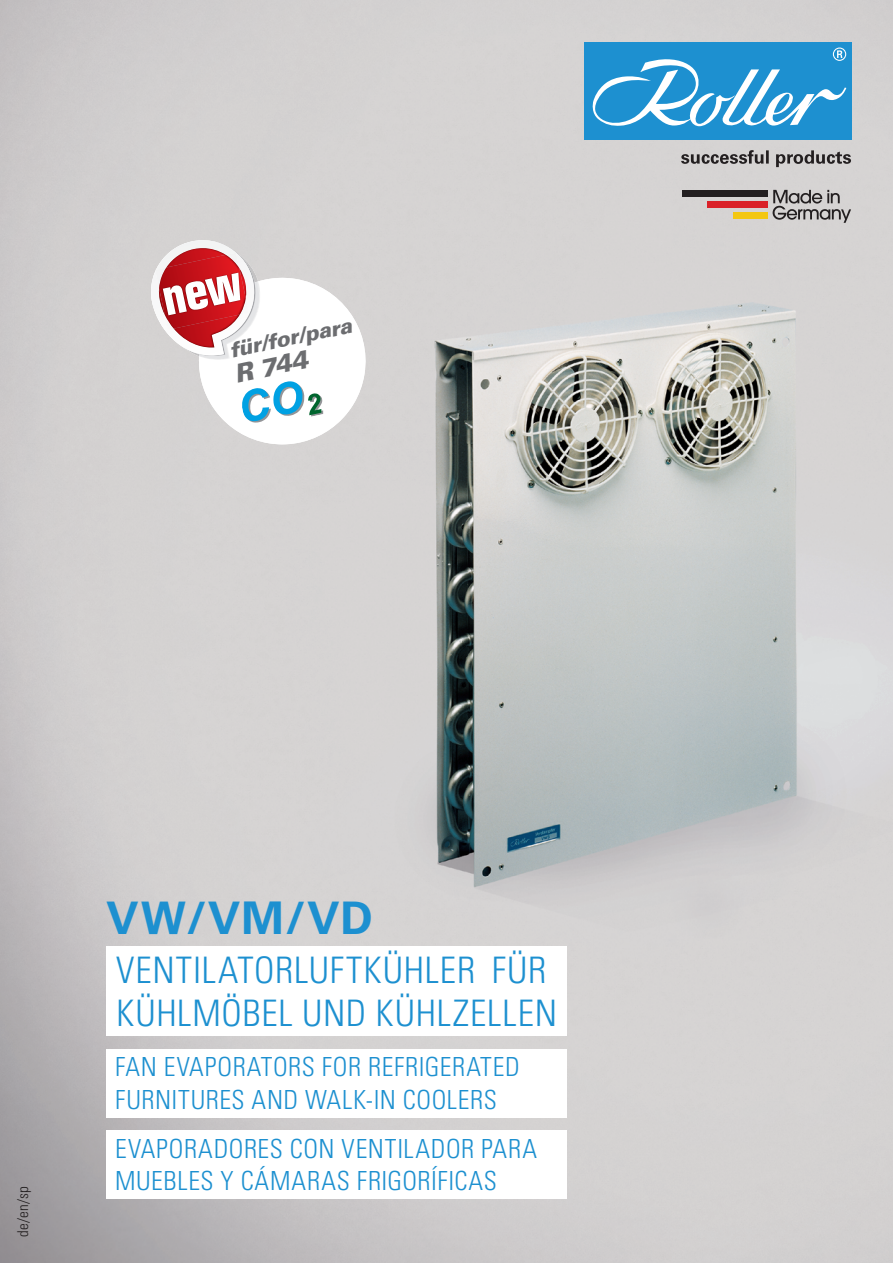
<style>
.page{position:relative;width:893px;height:1263px;background:#fff}
.page>*{position:absolute;margin:0;border:0;box-sizing:border-box;transform-origin:0 0}
.t1{font:700 45px "Univers";color:#1d90d0}
.t2{font:300 condensed 36.6px/43.2px "Univers";letter-spacing:.02em;color:#1d90d0}
.t3{font:300 condensed 26.25px/32.4px "Univers";letter-spacing:.02em;color:#1d90d0}
.t4{font:italic 900 25.5px "Univers";color:#6c6d70}
.t5{font:italic 900 21px "Univers";color:#6c6d70}
.t6{font:300 condensed 15px "Univers";color:#231f20}
</style>
<div class="page">
<img style="left:0;top:0;width:893px;height:1263px">
<div style="left:584px;top:43px;width:267px;height:97px;background:#1d90d0"></div>
<svg style="left:681px;top:150px;width:170px;height:17px;background:#9e9b9b"></svg>
<svg style="left:592px;top:48px;width:254px;height:79px"></svg>
<div style="left:682px;top:190px;width:86px;height:7px;background:#231f20"></div>
<svg style="left:773px;top:190px;width:78px;height:33px;background:#a3a1a0"></svg>
<div style="left:707px;top:201px;width:61px;height:7px;background:#da2128"></div>
<div style="left:733px;top:212px;width:35px;height:7px;background:#f3c712"></div>
<div style="left:106px;top:947px;width:461px;height:46px;background:#fff"></div>
<div style="left:106px;top:990px;width:461px;height:46px;background:#fff"></div>
<div style="left:106px;top:1049px;width:461px;height:36px;background:#fff"></div>
<div style="left:106px;top:1081px;width:461px;height:36px;background:#fff"></div>
<div style="left:106px;top:1130px;width:461px;height:37px;background:#fff"></div>
<div style="left:106px;top:1163px;width:461px;height:36px;background:#fff"></div>
<svg style="left:146px;top:235px;width:226px;height:215px"></svg>
<p class="t5" style="left:227px;top:338px;width:126px;rotate:-12deg">für/for/para</p>
<p class="t4" style="left:231px;top:358px;width:76px;rotate:-12deg">R 744</p>
<p class="t6" style="left:14px;top:1237px;width:52px;rotate:-90deg">de/en/sp</p>
<h1 class="t1" style="left:106px;top:892px;width:268px">VW/VM/VD</h1>
<h2 class="t2" style="left:116px;top:948px;width:442px">VENTILATORLUFTKÜHLER FÜR<br>KÜHLMÖBEL UND KÜHLZELLEN</h2>
<p class="t3" style="left:115px;top:1051px;width:406px">FAN EVAPORATORS FOR REFRIGERATED<br>FURNITURES AND WALK-IN COOLERS</p>
<p class="t3" style="left:115px;top:1132px;width:423px">EVAPORADORES CON VENTILADOR PARA<br>MUEBLES Y CÁMARAS FRIGORÍFICAS</p>
</div>
